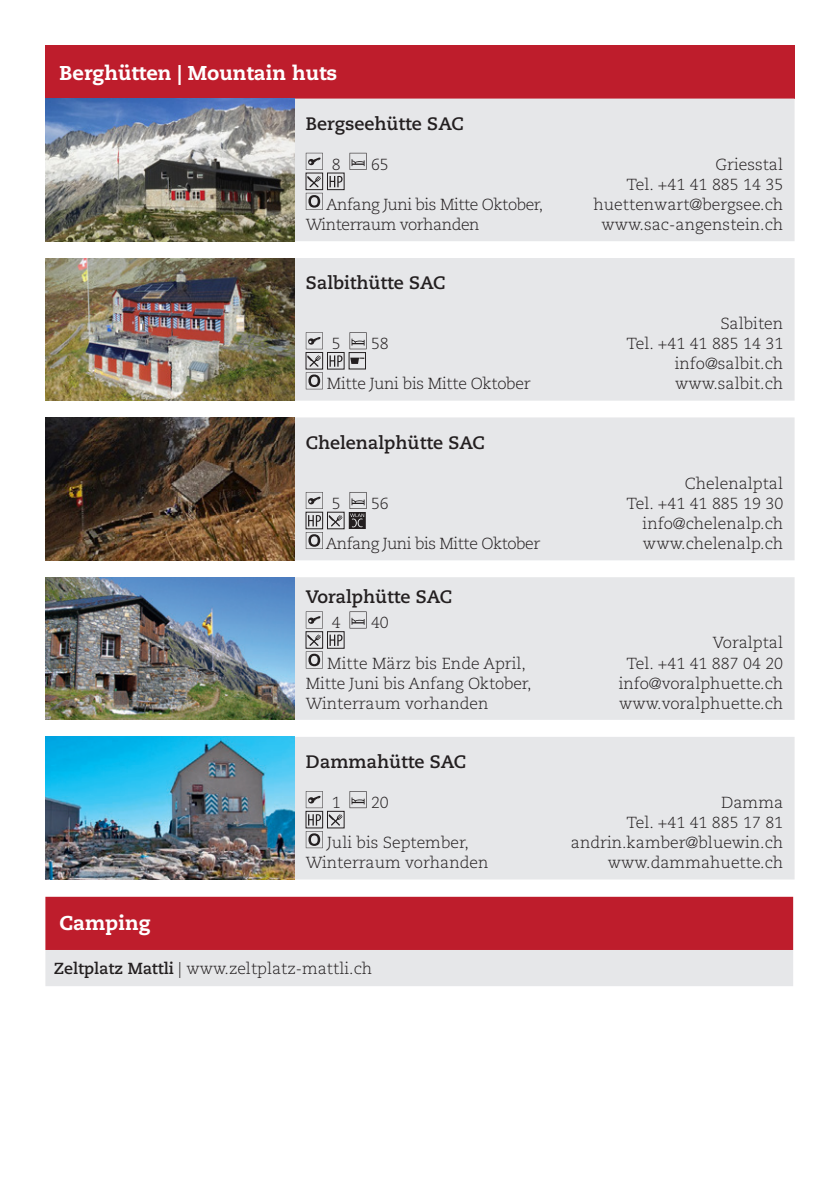
<style>
.page{position:relative;width:840px;height:1191px;background:#fff}
.page>*{position:absolute;margin:0;border:0;box-sizing:border-box;transform-origin:0 0}
.t1{font:800 20px "Caecilia LT Std";color:#fff}
.t2{font:700 18px "Caecilia LT Std";color:#231f20}
.t3{font:300 16px/20px "Caecilia LT Std";color:#231f20;text-align:right}
.t4{font:300 16px/20px "Caecilia LT Std";letter-spacing:-.03em;color:#231f20}
.t5{font:300 16px "Caecilia LT Std";letter-spacing:-.02em;color:#231f20}
.s1{font-weight:700}
</style>
<div class="page">
<div style="left:294px;top:577px;width:500px;height:143px;background:#e6e7e9"></div>
<img style="left:45px;top:577px;width:249px;height:143px">
<svg style="left:305px;top:611px;width:17px;height:17px"></svg>
<svg style="left:349px;top:611px;width:17px;height:17px"></svg>
<div style="left:305px;top:631px;width:17px;height:17px;border:1px solid #231f20"></div>
<div style="left:327px;top:631px;width:17px;height:17px;border:1px solid #231f20"></div>
<svg style="left:329px;top:634px;width:13px;height:12px"></svg>
<svg style="left:305px;top:634px;width:17px;height:34px"></svg>
<div style="left:294px;top:417px;width:500px;height:143px;background:#e6e7e9"></div>
<img style="left:45px;top:417px;width:249px;height:143px">
<svg style="left:305px;top:492px;width:17px;height:17px"></svg>
<svg style="left:308px;top:515px;width:13px;height:11px"></svg>
<div style="left:327px;top:512px;width:17px;height:17px;border:1px solid #231f20"></div>
<svg style="left:328px;top:515px;width:14px;height:11px"></svg>
<svg style="left:348px;top:492px;width:18px;height:37px"></svg>
<svg style="left:305px;top:532px;width:17px;height:17px"></svg>
<div style="left:294px;top:258px;width:500px;height:142px;background:#e6e7e9"></div>
<img style="left:45px;top:258px;width:249px;height:142px">
<svg style="left:305px;top:332px;width:17px;height:17px"></svg>
<svg style="left:349px;top:332px;width:17px;height:17px"></svg>
<div style="left:305px;top:352px;width:17px;height:17px;border:1px solid #231f20"></div>
<div style="left:327px;top:352px;width:17px;height:17px;border:1px solid #231f20"></div>
<svg style="left:329px;top:355px;width:13px;height:12px"></svg>
<svg style="left:350px;top:358px;width:14px;height:6px"></svg>
<svg style="left:305px;top:355px;width:17px;height:34px"></svg>
<div style="left:45px;top:45px;width:749px;height:54px;background:#be1d2c"></div>
<div style="left:294px;top:99px;width:500px;height:142px;background:#e6e7e9"></div>
<img style="left:45px;top:99px;width:249px;height:142px">
<svg style="left:305px;top:153px;width:17px;height:17px"></svg>
<svg style="left:349px;top:153px;width:17px;height:17px"></svg>
<div style="left:305px;top:173px;width:17px;height:17px;border:1px solid #231f20"></div>
<svg style="left:307px;top:176px;width:14px;height:11px"></svg>
<div style="left:327px;top:173px;width:17px;height:17px;border:1px solid #231f20"></div>
<svg style="left:329px;top:176px;width:13px;height:11px"></svg>
<svg style="left:305px;top:193px;width:17px;height:17px"></svg>
<div style="left:45px;top:896px;width:747px;height:54px;background:#be1d2c"></div>
<div style="left:45px;top:950px;width:747px;height:36px;background:#e6e7e9"></div>
<div style="left:294px;top:737px;width:500px;height:142px;background:#e6e7e9"></div>
<img style="left:45px;top:737px;width:249px;height:142px">
<svg style="left:305px;top:791px;width:17px;height:17px"></svg>
<svg style="left:349px;top:791px;width:17px;height:17px"></svg>
<div style="left:305px;top:811px;width:17px;height:17px;border:1px solid #231f20"></div>
<svg style="left:308px;top:814px;width:13px;height:11px"></svg>
<div style="left:327px;top:811px;width:17px;height:17px;border:1px solid #231f20"></div>
<svg style="left:328px;top:814px;width:14px;height:11px"></svg>
<svg style="left:305px;top:831px;width:17px;height:17px"></svg>
<p class="t1" style="left:60px;top:60px;width:279px">Berghütten | Mountain huts</p>
<p class="t2" style="left:305px;top:113px;width:159px">Bergseehütte SAC</p>
<p class="t3" style="left:331px;top:155px;width:10px">8</p>
<p class="t3" style="left:371px;top:155px;width:19px">65</p>
<p class="t4" style="left:305px;top:195px;width:239px;text-indent:20px">Anfang Juni bis Mitte Oktober,<br>Winterraum vorhanden</p>
<p class="t2" style="left:305px;top:272px;width:141px">Salbithütte SAC</p>
<p class="t3" style="left:331px;top:334px;width:10px">5</p>
<p class="t3" style="left:371px;top:334px;width:19px">58</p>
<p class="t5" style="left:327px;top:375px;width:205px">Mitte Juni bis Mitte Oktober</p>
<p class="t2" style="left:305px;top:432px;width:180px">Chelenalphütte SAC</p>
<p class="t3" style="left:331px;top:494px;width:10px">5</p>
<p class="t3" style="left:371px;top:494px;width:19px">56</p>
<p class="t4" style="left:325px;top:534px;width:216px">Anfang Juni bis Mitte Oktober</p>
<p class="t2" style="left:305px;top:586px;width:148px">Voralphütte SAC</p>
<p class="t3" style="left:331px;top:613px;width:10px">4</p>
<p class="t3" style="left:371px;top:613px;width:19px">40</p>
<p class="t3" style="left:305px;top:653px;width:227px;text-align:left;text-indent:21px">Mitte März bis Ende April,<br>Mitte Juni bis Anfang Oktober,<br>Winterraum vorhanden</p>
<p class="t2" style="left:305px;top:751px;width:162px">Dammahütte SAC</p>
<p class="t3" style="left:331px;top:793px;width:10px">1</p>
<p class="t3" style="left:371px;top:793px;width:19px">20</p>
<p class="t3" style="left:305px;top:833px;width:184px;text-align:center">Juli bis September,<br>Winterraum vorhanden</p>
<p class="t1" style="left:60px;top:911px;width:93px">Camping</p>
<p class="t3" style="left:54px;top:958px;width:319px"><span class="s1">Zeltplatz Mattli</span> | www.zeltplatz-mattli.ch</p>
<p class="t3" style="left:593px;top:155px;width:191px">Griesstal<br>Tel. +41 41 885 14 35 huettenwart@bergsee.ch www.sac-angenstein.ch</p>
<p class="t3" style="left:626px;top:314px;width:158px">Salbiten<br>Tel. +41 41 885 14 31 info@salbit.ch www.salbit.ch</p>
<p class="t3" style="left:626px;top:474px;width:158px">Chelenalptal<br>Tel. +41 41 885 19 30 info@chelenalp.ch www.chelenalp.ch</p>
<p class="t3" style="left:618px;top:633px;width:166px">Voralptal<br>Tel. +41 41 887 04 20 info@voralphuette.ch www.voralphuette.ch</p>
<p class="t3" style="left:570px;top:793px;width:214px">Damma<br>Tel. +41 41 885 17 81 andrin.kamber@bluewin.ch www.dammahuette.ch</p>
</div>
